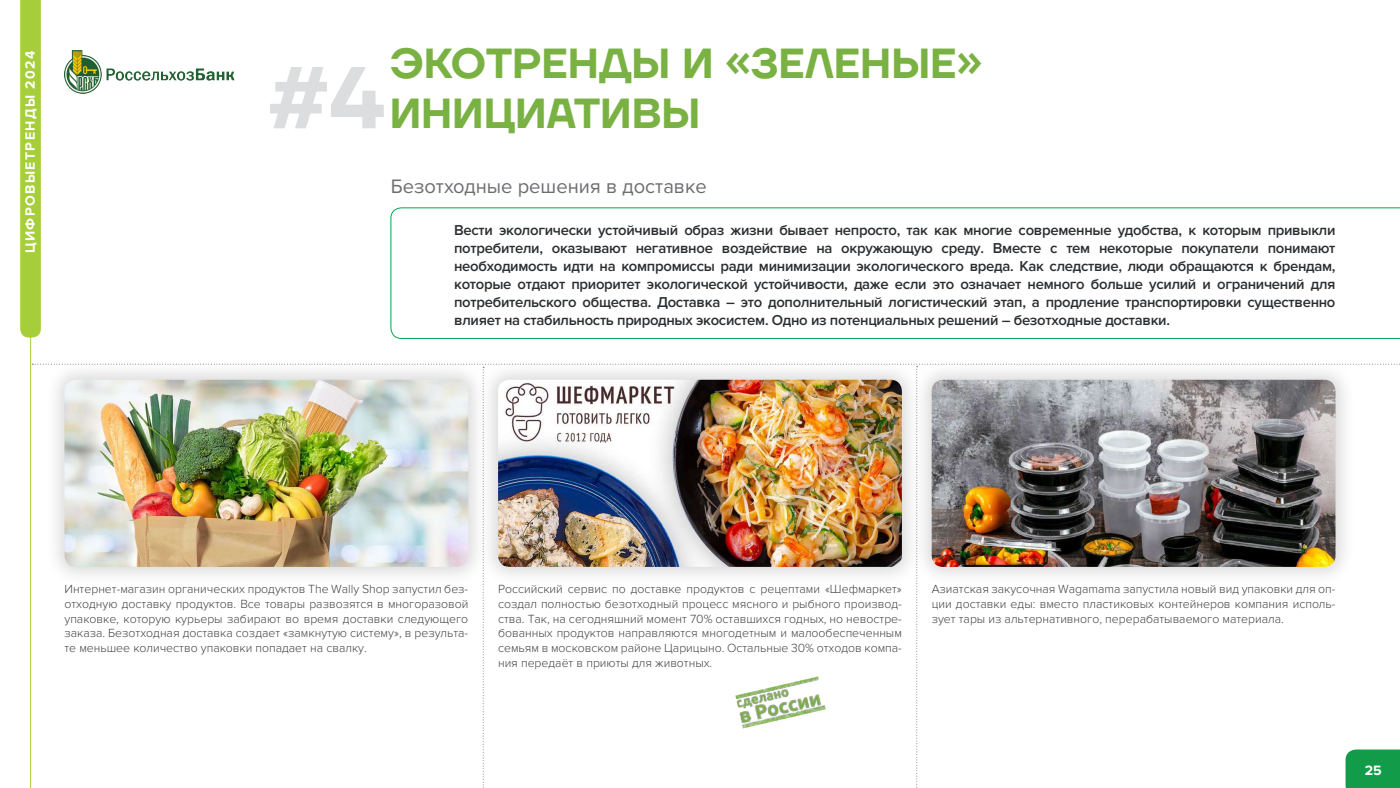
<style>
.page{position:relative;width:1400px;height:788px;background:#fff}
.page>*{position:absolute;margin:0;border:0;box-sizing:border-box;transform-origin:0 0}
.t1{font:600 87.5px "TT Firs Neue";color:#dcddde}
.t2{font:600 42px/50.4px "TT Firs Neue";color:#79b143}
.t3{font:20.12px "Proxima Nova";color:#6d6e71}
.t4{font:600 14.88px/17.8px "Proxima Nova";letter-spacing:-.02em;color:#2b2e31;text-align:justify}
.t5{font:700 14px "Proxima Nova";letter-spacing:.1em;color:#fff}
.t6{font:300 12.25px/14.7px "Proxima Nova";color:#434345;text-align:justify}
</style>
<div class="page">
<svg style="left:20px;top:0;width:21px;height:337px;background:#a7ce3e"></svg>
<hr style="left:30px;top:331px;width:1px;height:457px;background:#a6ce3a">
<img style="left:64px;top:51px;width:170px;height:42px">
<svg style="left:390px;top:207px;width:1010px;height:132px"></svg>
<div style="left:478px;top:359px;width:444px;height:228px;background:#000;opacity:.15"></div>
<div style="left:44px;top:359px;width:445px;height:228px;background:#000;opacity:.15"></div>
<div style="left:911px;top:359px;width:445px;height:228px;background:#000;opacity:.15"></div>
<img style="left:32px;top:364px;width:1368px;height:424px">
<p class="t5" style="left:22px;top:253px;width:204px;rotate:-90deg">ЦИФРОВЫЕТРЕНДЫ 2024</p>
<h2 class="t2" style="left:390px;top:38px;width:594px">ЭКОТРЕНДЫ И «ЗЕЛЕНЫЕ»<br>ИНИЦИАТИВЫ</h2>
<h1 class="t1" style="left:268px;top:38px;width:118px">#4</h1>
<h3 class="t3" style="left:391px;top:175px;width:317px">Безотходные решения в доставке</h3>
<p class="t4" style="left:454px;top:222px;width:883px">Вести экологически устойчивый образ жизни бывает непросто, так как многие современные удобства, к которым привыкли потребители, оказывают негативное воздействие на окружающую среду. Вместе с тем некоторые покупатели понимают необходимость идти на компромиссы ради минимизации экологического вреда. Как следствие, люди обращаются к брендам, которые отдают приоритет экологической устойчивости, даже если это означает немного больше усилий и ограничений для потребительского общества. Доставка – это дополнительный логистический этап, а продление транспортировки существенно влияет на стабильность природных экосистем. Одно из потенциальных решений – безотходные доставки.</p>
<p class="t6" style="left:64px;top:582px;width:405px">Интернет-магазин органических продуктов The Wally Shop запустил без&shy;отходную доставку продуктов. Все товары развозятся в многоразовой упаковке, которую курьеры забирают во время доставки следующего заказа. Безотходная доставка создает «замкнутую систему», в результа&shy;те меньшее количество упаковки попадает на свалку.</p>
<p class="t6" style="left:498px;top:582px;width:405px">Российский сервис по доставке продуктов с рецептами «Шефмаркет» создал полностью безотходный процесс мясного и рыбного производ&shy;ства. Так, на сегодняшний момент 70% оставшихся годных, но невостре&shy;бованных продуктов направляются многодетным и малообеспеченным семьям в московском районе Царицыно. Остальные 30% отходов компа&shy;ния передаёт в приюты для животных.</p>
<p class="t6" style="left:932px;top:582px;width:405px">Азиатская закусочная Wagamama запустила новый вид упаковки для оп&shy;ции доставки еды: вместо пластиковых контейнеров компания исполь&shy;зует тары из альтернативного, перерабатываемого материала.</p>
<p class="t5" style="left:1365px;top:762px;width:18px">25</p>
</div>
